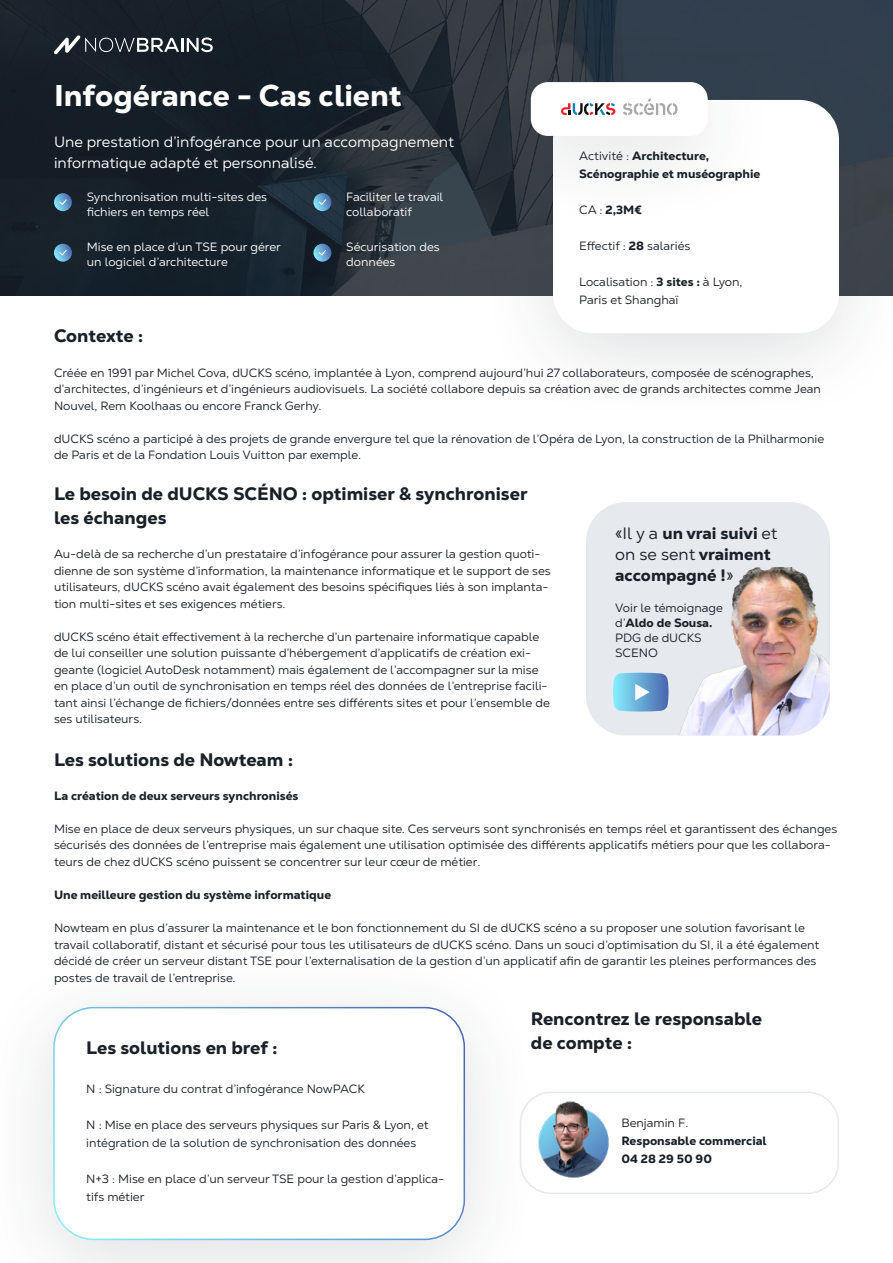
<style>
.page{position:relative;width:893px;height:1263px;background:#fff}
.page>*{position:absolute;margin:0;border:0;box-sizing:border-box;transform-origin:0 0}
.t1{font:800 30px "Nexa Text";color:#fff}
.t2{font:800 18px/24px "Nexa Text";color:#192027}
.t3{font:800 16.5px/21px "Nexa Text";color:#192027}
.t4{font:15px/21px "Nexa Text";color:#fff}
.t5{font:12px/16.5px "Nexa Text";color:#192027}
.t6{font:800 12px/18px "Nexa Text";color:#192027}
.t7{font:12px/15px "Nexa Text";color:#fff}
.s1{font-weight:400}
.s2{font-weight:800}
</style>
<div class="page">
<svg style="left:0;top:0;width:893px;height:295px;background:#1d2730"></svg>
<div style="left:476px;top:39px;width:417px;height:388px;background:#242e37;opacity:.15"></div>
<div style="left:553px;top:100px;width:286px;height:233px;background:#fff;border-radius:40px"></div>
<div style="left:457px;top:21px;width:325px;height:209px;background:#242e37;opacity:.15"></div>
<div style="left:531px;top:82px;width:177px;height:54px;background:#fff;border-radius:17px"></div>
<svg style="left:623px;top:99px;width:54px;height:16px"></svg>
<svg style="left:561px;top:103px;width:54px;height:12px"></svg>
<div style="left:0;top:946px;width:542px;height:317px;background:#242e37;opacity:.15"></div>
<div style="left:54px;top:1008px;width:410px;height:231px;background:#fff;border-radius:40px"></div>
<div style="left:53px;top:1007px;width:412px;height:233px;border:2px solid #fff;border-radius:40px"></div>
<svg style="left:54px;top:35px;width:159px;height:19px;background:#52595f"></svg>
<svg style="left:54px;top:193px;width:18px;height:18px"></svg>
<svg style="left:59px;top:199px;width:8px;height:6px"></svg>
<svg style="left:313px;top:193px;width:18px;height:18px"></svg>
<svg style="left:319px;top:199px;width:7px;height:6px"></svg>
<svg style="left:54px;top:244px;width:18px;height:18px"></svg>
<svg style="left:59px;top:250px;width:8px;height:6px"></svg>
<svg style="left:313px;top:244px;width:18px;height:18px"></svg>
<svg style="left:319px;top:250px;width:7px;height:6px"></svg>
<div style="left:586px;top:502px;width:244px;height:233px;background:#e6e9ee;border-radius:40px"></div>
<img style="left:668px;top:567px;width:162px;height:168px">
<svg style="left:613px;top:673px;width:55px;height:38px;background:#76b1d9"></svg>
<div style="left:520px;top:1091px;width:319px;height:103px;border:2px solid #e6e9ee;border-radius:31px"></div>
<img style="left:537px;top:1099px;width:72px;height:81px">
<h1 class="t1" style="left:54px;top:76px;width:349px">Infogérance - Cas client</h1>
<p class="t4" style="left:54px;top:131px;width:402px">Une prestation d’infogérance pour un accompagnement informatique adapté et personnalisé.</p>
<p class="t7" style="left:87px;top:189px;width:182px">Synchronisation multi-sites des fichiers en temps réel</p>
<p class="t7" style="left:346px;top:189px;width:99px">Faciliter le travail collaboratif</p>
<p class="t7" style="left:87px;top:239px;width:196px">Mise en place d’un TSE pour gérer un logiciel d’architecture</p>
<p class="t7" style="left:346px;top:239px;width:95px">Sécurisation des données</p>
<p class="t6" style="left:579px;top:147px;width:183px"><span class="s1">Activité :</span> Architecture,<br>Scénographie et muséographie</p>
<p class="t6" style="left:579px;top:201px;width:64px"><span class="s1">CA :</span> 2,3M€</p>
<p class="t5" style="left:579px;top:238px;width:113px">Effectif : <span class="s2">28</span> salariés</p>
<p class="t5" style="left:579px;top:273px;width:165px;line-height:18px">Localisation : <span class="s2">3 sites :</span> à Lyon,<br>Paris et Shanghaï</p>
<h2 class="t2" style="left:54px;top:324px;width:91px">Contexte :</h2>
<p class="t5" style="left:54px;top:364px;width:768px">Créée en 1991 par Michel Cova, dUCKS scéno, implantée à Lyon, comprend aujourd’hui 27 collaborateurs, composée de scénographes, d’architectes, d’ingénieurs et d’ingénieurs audiovisuels. La société collabore depuis sa création avec de grands architectes comme Jean<br>Nouvel, Rem Koolhaas ou encore Franck Gerhy.</p>
<p class="t5" style="left:54px;top:430px;width:772px">dUCKS scéno a participé à des projets de grande envergure tel que la rénovation de l’Opéra de Lyon, la construction de la Philharmonie de Paris et de la Fondation Louis Vuitton par exemple.</p>
<h2 class="t2" style="left:54px;top:481px;width:475px">Le besoin de dUCKS SCÉNO : optimiser &amp; synchroniser les échanges</h2>
<h3 class="t3" style="left:615px;top:522px;width:164px"><span class="s1">«Il y a</span> un vrai suivi <span class="s1">et on se sent</span> vraiment accompagné !<span class="s1">»</span></h3>
<p class="t5" style="left:615px;top:600px;width:109px;line-height:15px">Voir le témoignage d’<span class="s2">Aldo de Sousa.<br></span>PDG de dUCKS<br>SCENO</p>
<p class="t5" style="left:54px;top:546px;width:498px">Au-delà de sa recherche d’un prestataire d’infogérance pour assurer la gestion quoti&shy;dienne de son système d’information, la maintenance informatique et le support de ses utilisateurs, dUCKS scéno avait également des besoins spécifiques liés à son implanta&shy;tion multi-sites et ses exigences métiers.</p>
<p class="t5" style="left:54px;top:628px;width:497px">dUCKS scéno était effectivement à la recherche d’un partenaire informatique capable de lui conseiller une solution puissante d’hébergement d’applicatifs de création exi&shy;geante (logiciel AutoDesk notamment) mais également de l’accompagner sur la mise en place d’un outil de synchronisation en temps réel des données de l’entreprise facili&shy;tant ainsi l’échange de fichiers/données entre ses différents sites et pour l’ensemble de ses utilisateurs.</p>
<h2 class="t2" style="left:54px;top:747px;width:241px">Les solutions de Nowteam :</h2>
<p class="t6" style="left:54px;top:787px;width:246px">La création de deux serveurs synchronisés</p>
<p class="t5" style="left:54px;top:820px;width:785px">Mise en place de deux serveurs physiques, un sur chaque site. Ces serveurs sont synchronisés en temps réel et garantissent des échanges sécurisés des données de l’entreprise mais également une utilisation optimisée des différents applicatifs métiers pour que les collabora&shy;teurs de chez dUCKS scéno puissent se concentrer sur leur cœur de métier.</p>
<p class="t6" style="left:54px;top:886px;width:279px">Une meilleure gestion du système informatique</p>
<p class="t5" style="left:54px;top:919px;width:767px">Nowteam en plus d’assurer la maintenance et le bon fonctionnement du SI de dUCKS scéno a su proposer une solution favorisant le travail collaboratif, distant et sécurisé pour tous les utilisateurs de dUCKS scéno. Dans un souci d’optimisation du SI, il a été également décidé de créer un serveur distant TSE pour l’externalisation de la gestion d’un applicatif afin de garantir les pleines performances des postes de travail de l’entreprise.</p>
<h2 class="t2" style="left:86px;top:1036px;width:193px">Les solutions en bref :</h2>
<p class="t5" style="left:86px;top:1080px;width:280px">N : Signature du contrat d’infogérance NowPACK</p>
<p class="t5" style="left:86px;top:1115px;width:344px;line-height:18px">N : Mise en place des serveurs physiques sur Paris &amp; Lyon, et intégration de la solution de synchronisation des données</p>
<p class="t5" style="left:86px;top:1169px;width:359px;line-height:18px">N+3 : Mise en place d’un serveur TSE pour la gestion d’applica&shy;tifs métier</p>
<h2 class="t2" style="left:531px;top:1006px;width:233px">Rencontrez le responsable de compte :</h2>
<p class="t5" style="left:621px;top:1115px;width:68px">Benjamin F.</p>
<p class="t6" style="left:621px;top:1132px;width:147px">Responsable commercial<br>04 28 29 50 90</p>
</div>
